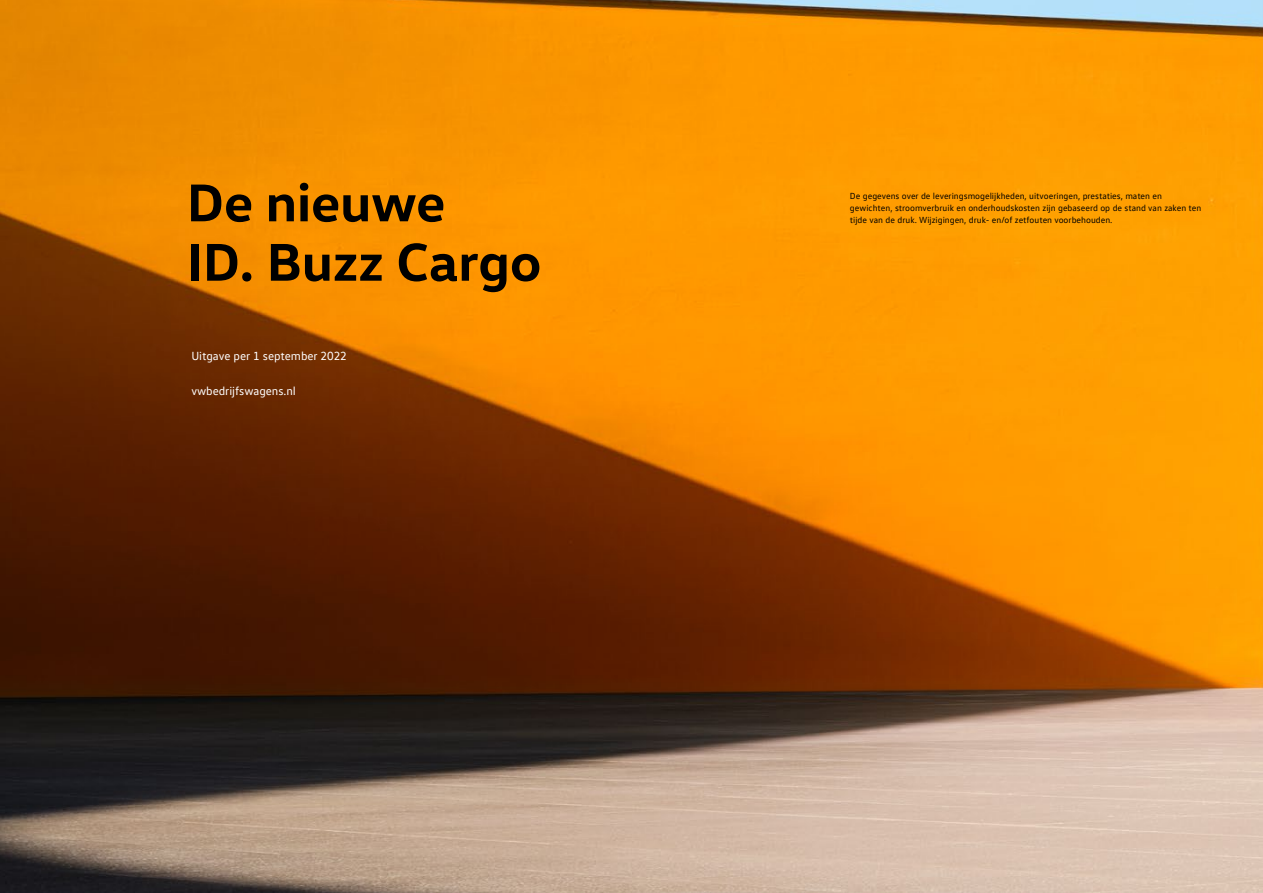
<style>
.page{position:relative;width:1263px;height:893px;background:#fff}
.page>*{position:absolute;margin:0;border:0;box-sizing:border-box;transform-origin:0 0}
.t1{font:700 54px/59.4px "VW Head";color:#000}
.t2{font:12px "VW Text";letter-spacing:-.005em;color:#fff}
.t3{font:9px/11.7px "VW Text";color:#000}
</style>
<div class="page">
<img style="left:0;top:0;width:1263px;height:893px">
<h1 class="t1" style="left:187px;top:171px;width:356px">De nieuwe<br>ID. Buzz Cargo</h1>
<h2 class="t2" style="left:191px;top:349px;width:157px">Uitgave per 1 september 2022</h2>
<h2 class="t2" style="left:191px;top:383px;width:106px">vwbedrijfswagens.nl</h2>
<p class="t3" style="left:850px;top:190px;width:353px">De gegevens over de leveringsmogelijkheden, uitvoeringen, prestaties, maten en gewichten, stroomverbruik en onderhoudskosten zijn gebaseerd op de stand van zaken ten tijde van de druk. Wijzigingen, druk- en/of zetfouten voorbehouden.</p>
</div>
